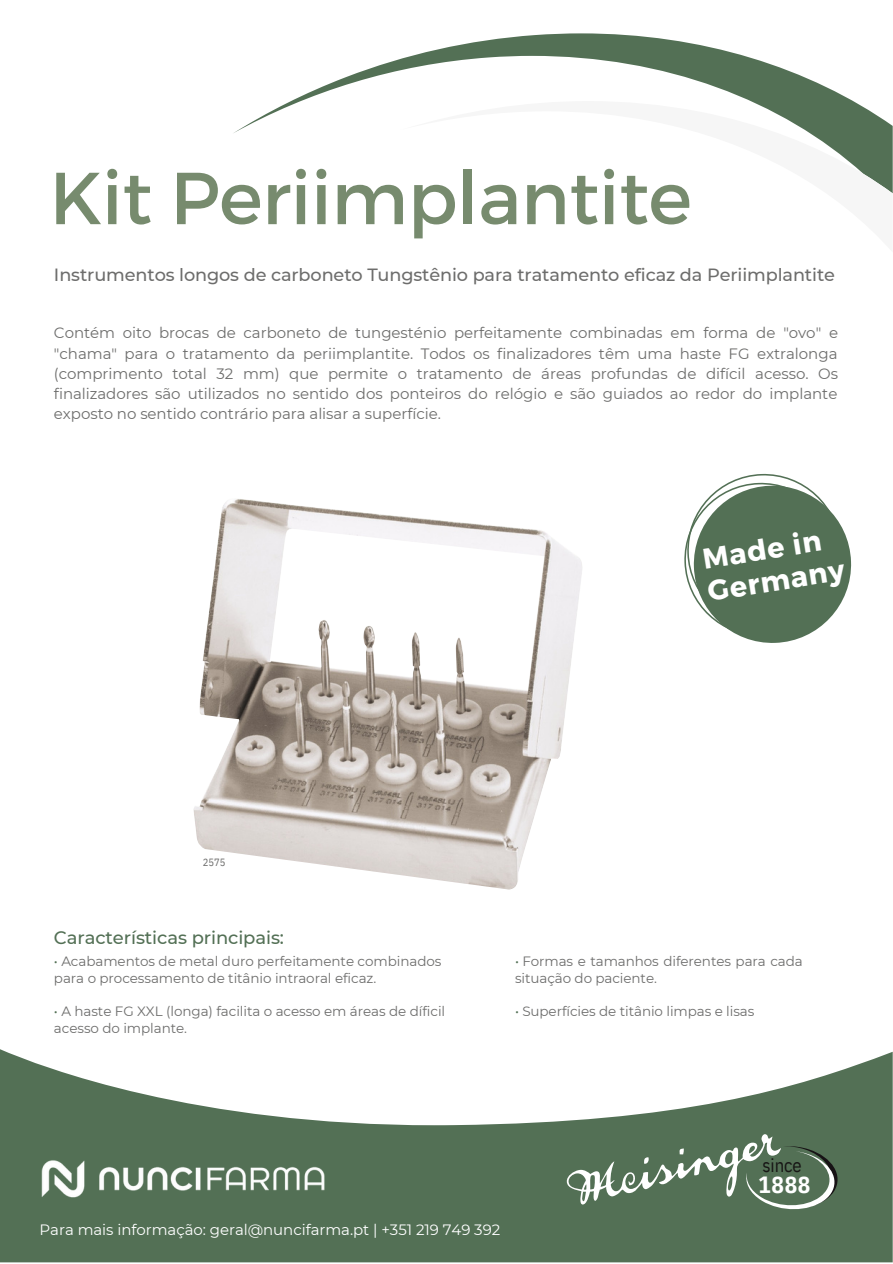
<style>
.page{position:relative;width:893px;height:1264px;background:#fff}
.page>*{position:absolute;margin:0;border:0;box-sizing:border-box;transform-origin:0 0}
.t1{font:73.5px "Montserrat";letter-spacing:-.005em;color:#778b6e}
.t2{font:700 28.5px/32.5px "Montserrat";color:#fff}
.t3{font:700 23.4px "IBM Plex Sans Cond";color:#fff}
.t4{font:18.75px "IBM Plex Sans Cond";letter-spacing:-.015em;color:#171615}
.t5{font:500 18px "Montserrat";letter-spacing:-.005em;color:#537055}
.t6{font:500 17.7px "Montserrat";letter-spacing:-.005em;color:#6d6d6c}
.t7{font:15px/20.2px "Montserrat";letter-spacing:-.005em;color:#6d6d6c;text-align:justify}
.t8{font:15px "Montserrat";letter-spacing:-.005em;color:#fff}
.t9{font:13.5px/16.8px "Montserrat";letter-spacing:-.005em;color:#6d6d6c}
.t10{font:10.5px "IBM Plex Sans Cond";color:#6d6d6c}
.s1{color:#537055}
</style>
<div class="page">
<svg style="left:234px;top:33px;width:619px;height:100px"></svg>
<svg style="left:400px;top:101px;width:492px;height:92px"></svg>
<svg style="left:684px;top:473px;width:168px;height:170px"></svg>
<svg style="left:0;top:1049px;width:892px;height:213px;fill:#537055"></svg>
<svg style="left:561px;top:1112px;width:282px;height:124px;background:#627c64"></svg>
<img style="left:193px;top:499px;width:389px;height:390px">
<img style="left:33px;top:1145px;width:301px;height:66px">
<h1 class="t1" style="left:50px;top:150px;width:643px">Kit Periimplantite</h1>
<p class="t6" style="left:54px;top:264px;width:782px">Instrumentos longos de carboneto Tungstênio para tratamento eficaz da Periimplantite</p>
<p class="t7" style="left:54px;top:323px;width:785px">Contém oito brocas de carboneto de tungesténio perfeitamente combinadas em forma de "ovo" e "chama" para o tratamento da periimplantite. Todos os finalizadores têm uma haste FG extralonga (comprimento total 32 mm) que permite o tratamento de áreas profundas de difícil acesso. Os finalizadores são utilizados no sentido dos ponteiros do relógio e são guiados ao redor do implante exposto no sentido contrário para alisar a superfície.</p>
<h2 class="t2" style="left:700px;top:541px;width:140px;rotate:-9deg">Made in<br>Germany</h2>
<p class="t10" style="left:203px;top:855px;width:24px">2575</p>
<p class="t5" style="left:54px;top:926px;width:231px">Características principais:</p>
<p class="t9" style="left:54px;top:952px;width:389px"><span class="s1">•</span> Acabamentos de metal duro perfeitamente combinados para o processamento de titânio intraoral eficaz.</p>
<p class="t9" style="left:54px;top:1003px;width:393px"><span class="s1">•</span> A haste FG XXL (longa) facilita o acesso em áreas de díficil acesso do implante.</p>
<p class="t9" style="left:515px;top:952px;width:289px"><span class="s1">•</span> Formas e tamanhos diferentes para cada situação do paciente.</p>
<p class="t9" style="left:515px;top:1003px;width:241px"><span class="s1">•</span> Superfícies de titânio limpas e lisas</p>
<p class="t8" style="left:40px;top:1220px;width:462px">Para mais informação: geral@nuncifarma.pt | +351 219 749 392</p>
<p class="t4" style="left:762px;top:1152px;width:41px">since</p>
<h3 class="t3" style="left:758px;top:1168px;width:54px">1888</h3>
</div>
